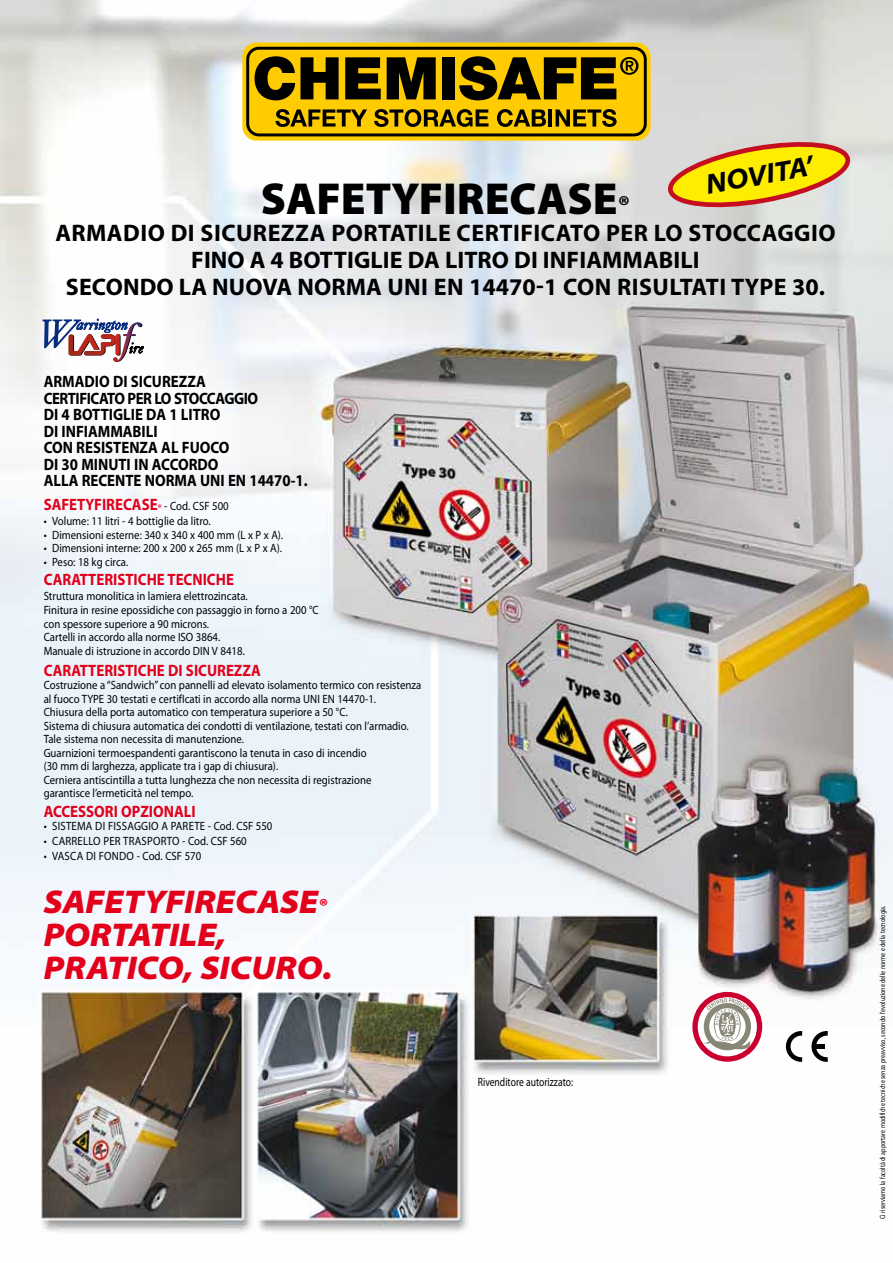
<style>
.page{position:relative;width:893px;height:1263px;background:#fff}
.page>*{position:absolute;margin:0;border:0;box-sizing:border-box;transform-origin:0 0}
.t1{font:900 45px "Myriad Pro";color:#000}
.t2{font:italic 900 semi-expanded 33px/33px "Myriad Pro";color:#e2001a}
.t3{font:italic 700 semi-expanded 28.35px "Myriad Pro";color:#000}
.t4{font:700 24px "Myriad Pro";letter-spacing:.005em;color:#000}
.t5{font:700 16.5px/16.5px "Myriad Pro";color:#000;scale:.9 1}
.t6{font:700 16.5px "Myriad Pro";color:#e2001a;scale:.9 1}
.t7{font:12px/13.5px "Myriad Pro";color:#000;scale:.9 1}
.t8{font:12px "Myriad Pro";color:#000;scale:.8 1}
.t9{font:7.5px "Myriad Pro";color:#000;scale:.8 1}
.s1{font-size:26.25px}
.s2{font-size:9.6px}
.s3{font-weight:400;font-size:12px;color:#000}
.s4{font-size:19.2px}
</style>
<div class="page">
<img style="left:0;top:0;width:893px;height:1232px">
<svg style="left:692px;top:992px;width:70px;height:70px"></svg>
<div style="left:698px;top:997px;width:59px;height:59px;background:#fff;border-radius:50%"></div>
<svg style="left:704px;top:998px;width:47px;height:52px"></svg>
<svg style="left:668px;top:139px;width:182px;height:71px;background:#e9c752"></svg>
<div style="left:242px;top:43px;width:409px;height:98px;background:#fecc00;border-radius:14px"></div>
<svg style="left:255px;top:56px;width:84px;height:44px"></svg>
<svg style="left:345px;top:57px;width:36px;height:42px;background:#322800"></svg>
<svg style="left:387px;top:57px;width:49px;height:42px;background:#2e2500"></svg>
<div style="left:442px;top:57px;width:13px;height:42px;background:#000"></div>
<svg style="left:275px;top:109px;width:92px;height:18px"></svg>
<svg style="left:374px;top:109px;width:114px;height:18px"></svg>
<svg style="left:497px;top:109px;width:49px;height:18px"></svg>
<hr style="left:548px;top:109px;width:4px;height:18px;background:#000">
<svg style="left:556px;top:109px;width:61px;height:18px"></svg>
<svg style="left:459px;top:56px;width:179px;height:44px"></svg>
<div style="left:246px;top:47px;width:401px;height:89px;border:3px solid #000;border-radius:11px"></div>
<svg style="left:43px;top:319px;width:101px;height:43px"></svg>
<svg style="left:786px;top:1031px;width:16px;height:31px"></svg>
<svg style="left:811px;top:1031px;width:17px;height:31px"></svg>
<hr style="left:813px;top:1044px;width:12px;height:4px;background:#000">
<h1 class="t1" style="left:261px;top:173px;width:371px">SAFETYFIRECASE<span class="s1">®</span></h1>
<h3 class="t3" style="left:703px;top:169px;width:110px;rotate:-10deg">NOVITA’</h3>
<h3 class="t4" style="left:55px;top:217px;width:33px">ARMADIO</h3>
<h3 class="t4" style="left:171px;top:217px;width:45px">DI SICUREZZA</h3>
<h3 class="t4" style="left:331px;top:217px;width:14px">PORTATILE</h3>
<h3 class="t4" style="left:457px;top:217px;width:14px">CERTIFICATO</h3>
<h3 class="t4" style="left:606px;top:217px;width:15px">PER</h3>
<h3 class="t4" style="left:654px;top:217px;width:51px">LO STOCCAGGIO</h3>
<h3 class="t4" style="left:191px;top:244px;width:366px">FINO A 4 BOTTIGLIE DA LITRO DI INFIAMMABILI</h3>
<h3 class="t4" style="left:66px;top:271px;width:17px">SECONDO</h3>
<h3 class="t4" style="left:179px;top:271px;width:648px">LA NUOVA NORMA UNI EN 14470-1 CON RISULTATI TYPE 30.</h3>
<h3 class="t5" style="left:44px;top:373px;width:295px">ARMADIO DI SICUREZZA<br>CERTIFICATO PER LO STOCCAGGIO<br>DI 4 BOTTIGLIE DA 1 LITRO<br>DI INFIAMMABILI<br>CON RESISTENZA AL FUOCO<br>DI 30 MINUTI IN ACCORDO<br>ALLA RECENTE NORMA UNI EN 14470-1.</h3>
<h3 class="t6" style="left:44px;top:494px;width:207px">SAFETYFIRECASE<span class="s2">®</span> <span class="s3">- Cod. CSF 500</span></h3>
<p class="t7" style="left:44px;top:514px;width:187px">• Volume: 11 litri - 4 bottiglie da litro.</p>
<p class="t7" style="left:44px;top:528px;width:268px">• Dimensioni esterne: 340 x 340 x 400 mm (L x P x A).</p>
<p class="t7" style="left:44px;top:541px;width:266px">• Dimensioni interne: 200 x 200 x 265 mm (L x P x A).</p>
<p class="t7" style="left:44px;top:555px;width:96px">• Peso: 18 kg circa.</p>
<h3 class="t6" style="left:44px;top:569px;width:213px">CARATTERISTICHE TECNICHE</h3>
<p class="t7" style="left:44px;top:589px;width:307px">Struttura monolitica in lamiera elettrozincata.<br>Finitura in resine epossidiche con passaggio in forno a 200 °C con spessore superiore a 90 microns.<br>Cartelli in accordo alla norme ISO 3864.<br>Manuale di istruzione in accordo DIN V 8418.</p>
<h3 class="t6" style="left:44px;top:659px;width:243px">CARATTERISTICHE DI SICUREZZA</h3>
<p class="t7" style="left:44px;top:678px;width:421px">Costruzione a “Sandwich” con pannelli ad elevato isolamento termico con resistenza al fuoco TYPE 30 testati e certifIcati in accordo alla norma UNI EN 14470-1.<br>Chiusura della porta automatico con temperatura superiore a 50 °C.<br>Sistema di chiusura automatica dei condotti di ventilazione, testati con l’armadio.<br>Tale sistema non necessita di manutenzione.<br>Guarnizioni termoespandenti garantiscono la tenuta in caso di incendio<br>(30 mm di larghezza, applicate tra i gap di chiusura).<br>Cerniera antiscintilla a tutta lunghezza che non necessita di registrazione<br>garantisce l’ermeticità nel tempo.</p>
<h3 class="t6" style="left:44px;top:800px;width:170px">ACCESSORI OPZIONALI</h3>
<p class="t7" style="left:44px;top:819px;width:23px">• Sistema</p>
<p class="t7" style="left:95px;top:819px;width:22px">di fissaggio</p>
<p class="t7" style="left:161px;top:819px;width:18px">a parete</p>
<p class="t7" style="left:208px;top:819px;width:73px">- Cod. CSF 550</p>
<p class="t7" style="left:44px;top:834px;width:25px">• Carrello</p>
<p class="t7" style="left:103px;top:834px;width:30px">per trasporto</p>
<p class="t7" style="left:182px;top:834px;width:73px">- Cod. CSF 560</p>
<p class="t7" style="left:44px;top:849px;width:24px">• Vasca</p>
<p class="t7" style="left:86px;top:849px;width:23px">di fondo</p>
<p class="t7" style="left:137px;top:849px;width:73px">- Cod. CSF 570</p>
<h2 class="t2" style="left:44px;top:885px;width:290px">SAFETYFIRECASE<span class="s4">®<br></span>PORTATILE,<br>PRATICO, SICURO.</h2>
<p class="t8" style="left:478px;top:1075px;width:121px">Rivenditore autorizzato:</p>
<p class="t9" style="left:878px;top:1219px;width:393px;rotate:-90deg">Ci riserviamo la facoltà di apportare modifiche tecniche senza preavviso, secondo l’evoluzione delle norme e della tecnologia.</p>
</div>
